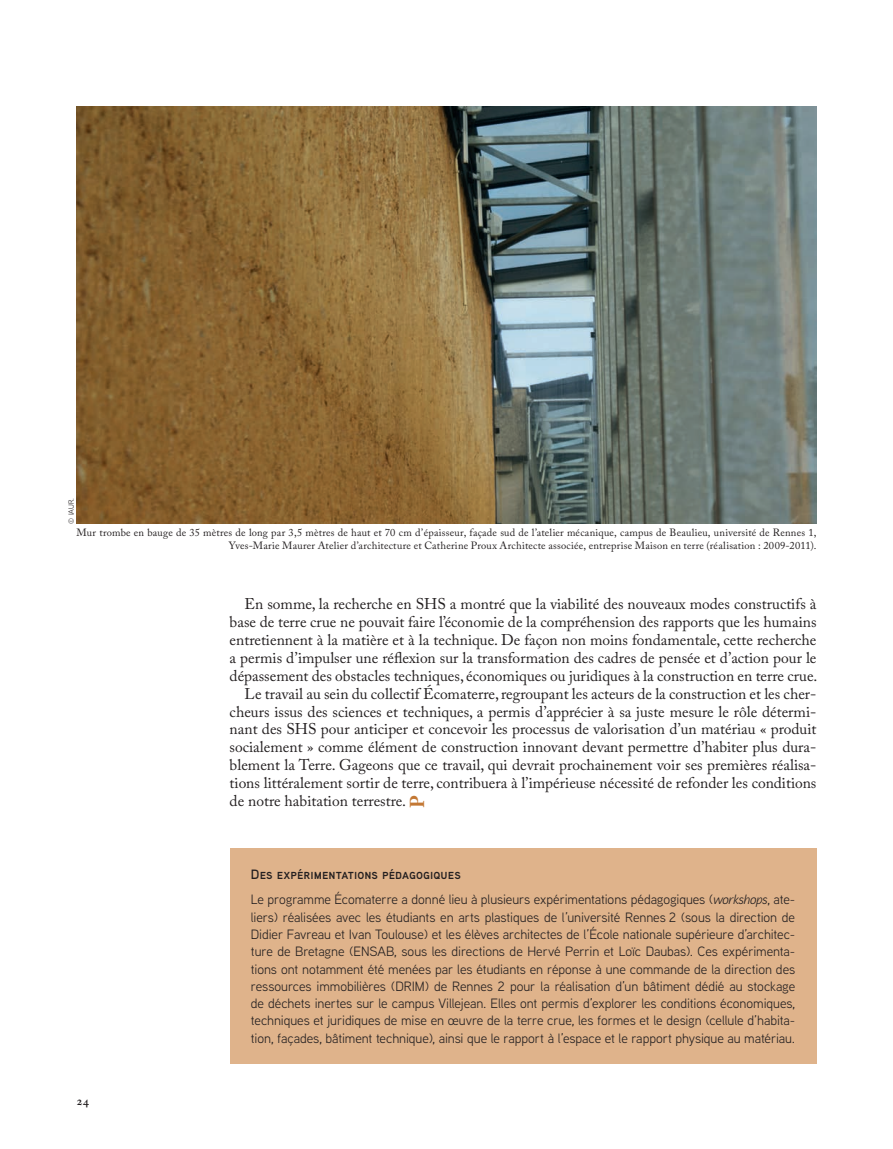
<style>
.page{position:relative;width:893px;height:1149px;background:#fff}
.page>*{position:absolute;margin:0;border:0;box-sizing:border-box;transform-origin:0 0}
.t1{font:700 19.95px "Adobe Caslon Pro";color:#c37834}
.t2{font:15.45px "Adobe Caslon Pro";color:#231f20}
.t3{font:13.5px/17.2px "Aaux Next";letter-spacing:-.005em;color:#231f20}
.t4{font:600 12.75px "Adobe Caslon Pro";color:#231f20}
.t5{font:10.5px/13.5px "Adobe Caslon Pro";letter-spacing:.02em;color:#231f20;text-align:right}
.t6{font:7.5px "Aaux Next";color:#231f20}
.s1{font-weight:600}
.s2{font-style:italic}
</style>
<div class="page">
<div style="left:230px;top:847px;width:586px;height:216px;background:#dfb38b"></div>
<img style="left:77px;top:106px;width:739px;height:417px">
<p class="t6" style="left:66px;top:523px;width:27px;rotate:-90deg">© IAUR.</p>
<p class="t5" style="left:77px;top:525px;width:741px">Mur trombe en bauge de 35 mètres de long par 3,5 mètres de haut et 70 cm d’épaisseur, façade sud de l’atelier mécanique, campus de Beaulieu, université de Rennes 1,<br>Yves-Marie Maurer Atelier d’architecture et Catherine Proux Architecte associée, entreprise Maison en terre (réalisation : 2009-2011).</p>
<p class="t2" style="left:244px;top:595px;width:573px">En somme, la recherche en SHS a montré que la viabilité des nouveaux modes constructifs à</p>
<p class="t2" style="left:230px;top:612px;width:588px">base de terre crue ne pouvait faire l’économie de la compréhension des rapports que les humains</p>
<p class="t2" style="left:230px;top:630px;width:588px">entretiennent à la matière et à la technique. De façon non moins fondamentale, cette recherche</p>
<p class="t2" style="left:230px;top:648px;width:588px">a permis d’impulser une réflexion sur la transformation des cadres de pensée et d’action pour le</p>
<p class="t2" style="left:230px;top:666px;width:589px">dépassement des obstacles techniques, économiques ou juridiques à la construction en terre crue.</p>
<p class="t2" style="left:244px;top:684px;width:573px">Le travail au sein du collectif Écomaterre, regroupant les acteurs de la construction et les cher-</p>
<p class="t2" style="left:230px;top:702px;width:588px">cheurs issus des sciences et techniques, a permis d’apprécier à sa juste mesure le rôle détermi-</p>
<p class="t2" style="left:230px;top:719px;width:588px">nant des SHS pour anticiper et concevoir les processus de valorisation d’un matériau « produit</p>
<p class="t2" style="left:230px;top:737px;width:588px">socialement » comme élément de construction innovant devant permettre d’habiter plus dura-</p>
<p class="t2" style="left:230px;top:755px;width:588px">blement la Terre. Gageons que ce travail, qui devrait prochainement voir ses premières réalisa-</p>
<p class="t2" style="left:230px;top:773px;width:588px">tions littéralement sortir de terre, contribuera à l’impérieuse nécessité de refonder les conditions</p>
<p class="t2" style="left:230px;top:791px;width:178px">de notre habitation terrestre.</p>
<p class="t1" style="left:406px;top:808px;width:14px;rotate:-90deg">p</p>
<p class="t4" style="left:77px;top:1092px;width:14px">24</p>
<p class="t3" style="left:251px;top:860px;width:546px;line-height:25.8px"><span class="s1">Des expérimentations pédagogiques<br></span>Le programme Écomaterre a donné lieu à plusieurs expérimentations pédagogiques (<span class="s2">workshops</span>, ate-</p>
<p class="t3" style="left:251px;top:907px;width:546px;text-align:justify">liers) réalisées avec les étudiants en arts plastiques de l’université Rennes 2 (sous la direction de Didier Favreau et Ivan Toulouse) et les élèves architectes de l’École nationale supérieure d’architec&shy;ture de Bretagne (ENSAB, sous les directions de Hervé Perrin et Loïc Daubas). Ces expérimenta&shy;tions ont notamment été menées par les étudiants en réponse à une commande de la direction des ressources immobilières (DRIM) de Rennes 2 pour la réalisation d’un bâtiment dédié au stockage de déchets inertes sur le campus Villejean. Elles ont permis d’explorer les conditions économiques, techniques et juridiques de mise en œuvre de la terre crue, les formes et le design (cellule d’habita&shy;tion, façades, bâtiment technique), ainsi que le rapport à l’espace et le rapport physique au matériau.</p>
</div>
